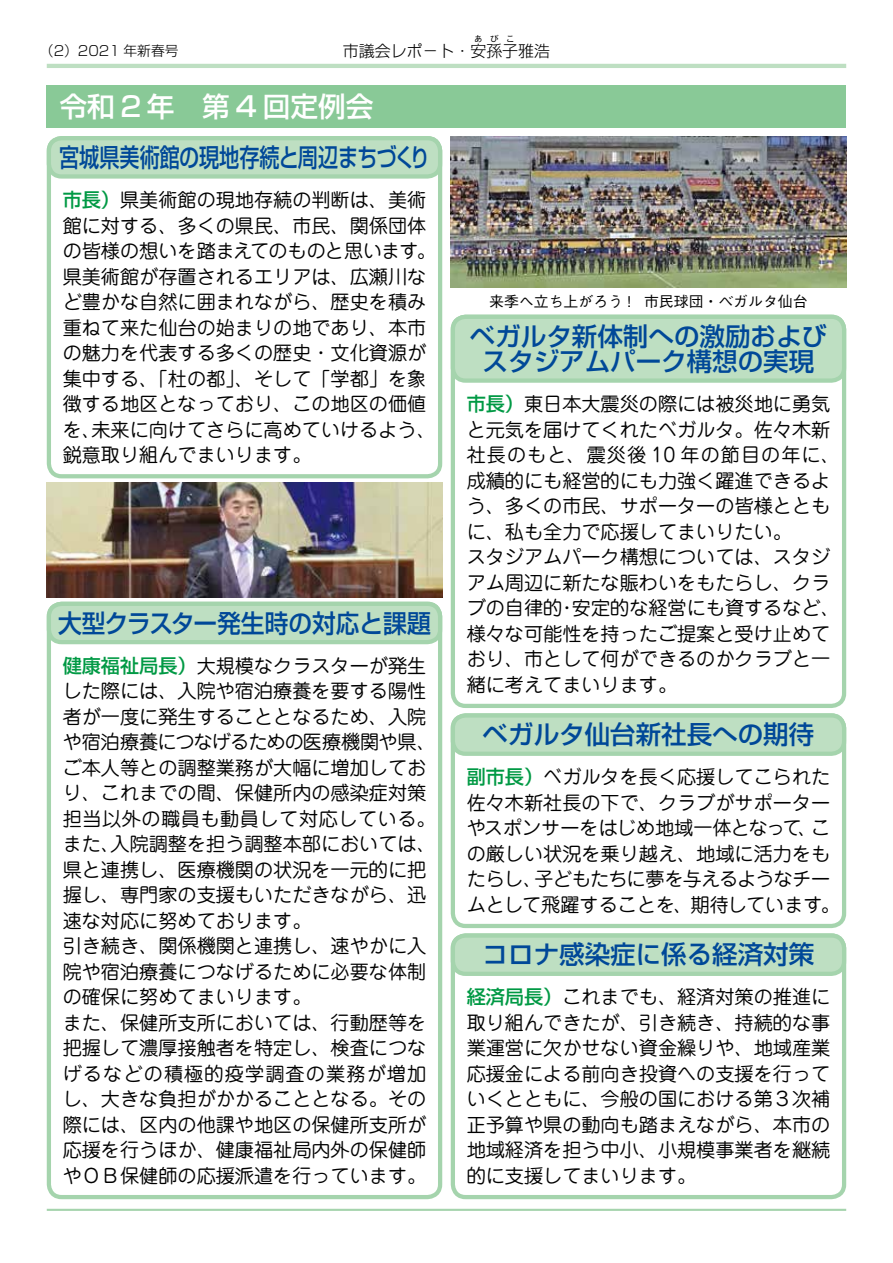
<style>
.page{position:relative;width:893px;height:1263px;background:#fff}
.page>*{position:absolute;margin:0;border:0;box-sizing:border-box;transform-origin:0 0}
.t1{font:500 27.6px "Shin Go Pr 5";letter-spacing:.05em;color:#fff}
.t2{font:500 25.5px/25.5px "Shin Go Pr 5";color:#004898;text-align:center}
.t3{font:500 25.5px "Shin Go Pr 5";color:#004898;scale:.79 1}
.t4{font:500 25.5px "Shin Go Pr 5";color:#004898;scale:.93 1}
.t5{font:19.2px/25.5px "Jun 201 Pro";color:#000}
.t6{font:300 15.9px "Shin Go Pro";color:#000}
.t7{font:500 14.85px "Gothic BBB Pr 5";color:#000}
.t8{font:300 13.8px "Shin Go Pr 5";color:#000}
.t9{font:300 8.55px "Shin Go Pro";color:#000}
.s1{font-family:"Shin Go Pr 5";font-weight:500;color:#094}
</style>
<div class="page">
<hr style="left:47px;top:64px;width:799px;height:4px;background:#bedfc2">
<hr style="left:47px;top:1209px;width:799px;height:2px;background:#a5d4ad">
<div style="left:47px;top:85px;width:799px;height:43px;background:#89c997"></div>
<div style="left:451px;top:315px;width:395px;height:393px;border:4px solid #a5d4ad;border-radius:13px"></div>
<div style="left:451px;top:713px;width:395px;height:215px;border:4px solid #a5d4ad;border-radius:13px"></div>
<div style="left:451px;top:933px;width:395px;height:266px;border:4px solid #a5d4ad;border-radius:13px"></div>
<div style="left:47px;top:602px;width:395px;height:597px;border:4px solid #a5d4ad;border-radius:13px"></div>
<div style="left:47px;top:136px;width:395px;height:342px;border:4px solid #a5d4ad;border-radius:13px"></div>
<div style="left:453px;top:317px;width:391px;height:64px;background:#bedfc2;border-radius:13px"></div>
<div style="left:451px;top:315px;width:395px;height:68px;border:4px solid #a5d4ad;border-radius:13px"></div>
<div style="left:453px;top:715px;width:391px;height:39px;background:#bedfc2;border-radius:13px"></div>
<div style="left:451px;top:713px;width:395px;height:43px;border:4px solid #a5d4ad;border-radius:13px"></div>
<div style="left:453px;top:935px;width:391px;height:39px;background:#bedfc2;border-radius:13px"></div>
<div style="left:451px;top:933px;width:395px;height:43px;border:4px solid #a5d4ad;border-radius:13px"></div>
<div style="left:49px;top:604px;width:391px;height:38px;background:#bedfc2;border-radius:13px"></div>
<div style="left:47px;top:602px;width:395px;height:42px;border:4px solid #a5d4ad;border-radius:13px"></div>
<div style="left:49px;top:138px;width:391px;height:38px;background:#bedfc2;border-radius:13px"></div>
<div style="left:47px;top:136px;width:395px;height:43px;border:4px solid #a5d4ad;border-radius:13px"></div>
<img style="left:451px;top:136px;width:395px;height:151px">
<img style="left:47px;top:483px;width:395px;height:114px">
<p class="t9" style="left:474px;top:31px;width:42px">あびこ</p>
<p class="t6" style="left:343px;top:37px;width:209px">市議会レポ－ト・安孫子雅浩</p>
<p class="t8" style="left:40px;top:39px;width:140px">（2）2021 年新春号</p>
<h1 class="t1" style="left:60px;top:84px;width:315px">令和2年 第４回定例会</h1>
<h2 class="t3" style="left:59px;top:136px;width:471px">宮城県美術館の現地存続と周辺まちづくり</h2>
<p class="t5" style="left:63px;top:185px;width:375px"><span class="s1">市長）</span>県美術館の現地存続の判断は、美術館に対する、多くの県民、市民、関係団体の皆様の想いを踏まえてのものと思います。県美術館が存置されるエリアは、広瀬川など豊かな自然に囲まれながら、歴史を積み重ねて来た仙台の始まりの地であり、本市の魅力を代表する多くの歴史・文化資源が集中する、「杜の都」、そして「学都」を象徴する地区となっており、この地区の価値を、未来に向けてさらに高めていけるよう、鋭意取り組んでまいります。</p>
<h2 class="t4" style="left:58px;top:602px;width:402px">大型クラスター発生時の対応と課題</h2>
<p class="t5" style="left:63px;top:650px;width:375px"><span class="s1">健康福祉局長）</span>大規模なクラスターが発生した際には、入院や宿泊療養を要する陽性者が一度に発生することとなるため、入院や宿泊療養につなげるための医療機関や県、ご本人等との調整業務が大幅に増加しており、これまでの間、保健所内の感染症対策担当以外の職員も動員して対応している。また、入院調整を担う調整本部においては、県と連携し、医療機関の状況を一元的に把握し、専門家の支援もいただきながら、迅速な対応に努めております。<br>引き続き、関係機関と連携し、速やかに入院や宿泊療養につなげるために必要な体制の確保に努めてまいります。<br>また、保健所支所においては、行動歴等を把握して濃厚接触者を特定し、検査につなげるなどの積極的疫学調査の業務が増加し、大きな負担がかかることとなる。その際には、区内の他課や地区の保健所支所が応援を行うほか、健康福祉局内外の保健師やОＢ保健師の応援派遣を行っています。</p>
<p class="t7" style="left:489px;top:289px;width:320px">来季へ立ち上がろう！市民球団・ベガルタ仙台</p>
<h2 class="t2" style="left:470px;top:321px;width:359px">ベガルタ新体制への激励およびスタジアムパーク構想の実現</h2>
<p class="t5" style="left:467px;top:389px;width:375px"><span class="s1">市長）</span>東日本大震災の際には被災地に勇気と元気を届けてくれたベガルタ。佐々木新社長のもと、震災後 10 年の節目の年に、成績的にも経営的にも力強く躍進できるよう、多くの市民、サポーターの皆様とともに、私も全力で応援してまいりたい。<br>スタジアムパーク構想については、スタジアム周辺に新たな賑わいをもたらし、クラブの自律的・安定的な経営にも資するなど、様々な可能性を持ったご提案と受け止めており、市として何ができるのかクラブと一緒に考えてまいります。</p>
<h2 class="t2" style="left:483px;top:719px;width:333px">ベガルタ仙台新社長への期待</h2>
<p class="t5" style="left:467px;top:762px;width:375px"><span class="s1">副市長）</span>ベガルタを長く応援してこられた佐々木新社長の下で、クラブがサポーターやスポンサーをはじめ地域一体となって、この厳しい状況を乗り越え、地域に活力をもたらし、子どもたちに夢を与えるようなチームとして飛躍することを、期待しています。</p>
<h2 class="t2" style="left:483px;top:939px;width:333px">コロナ感染症に係る経済対策</h2>
<p class="t5" style="left:467px;top:982px;width:365px;text-align:justify"><span class="s1">経済局長）</span>これまでも、経済対策の推進に取り組んできたが、引き続き、持続的な事業運営に欠かせない資金繰りや、地域産業応援金による前向き投資への支援を行っていくとともに、今般の国における第３次補正予算や県の動向も踏まえながら、本市の地域経済を担う中小、小規模事業者を継続的に支援してまいります。</p>
</div>
